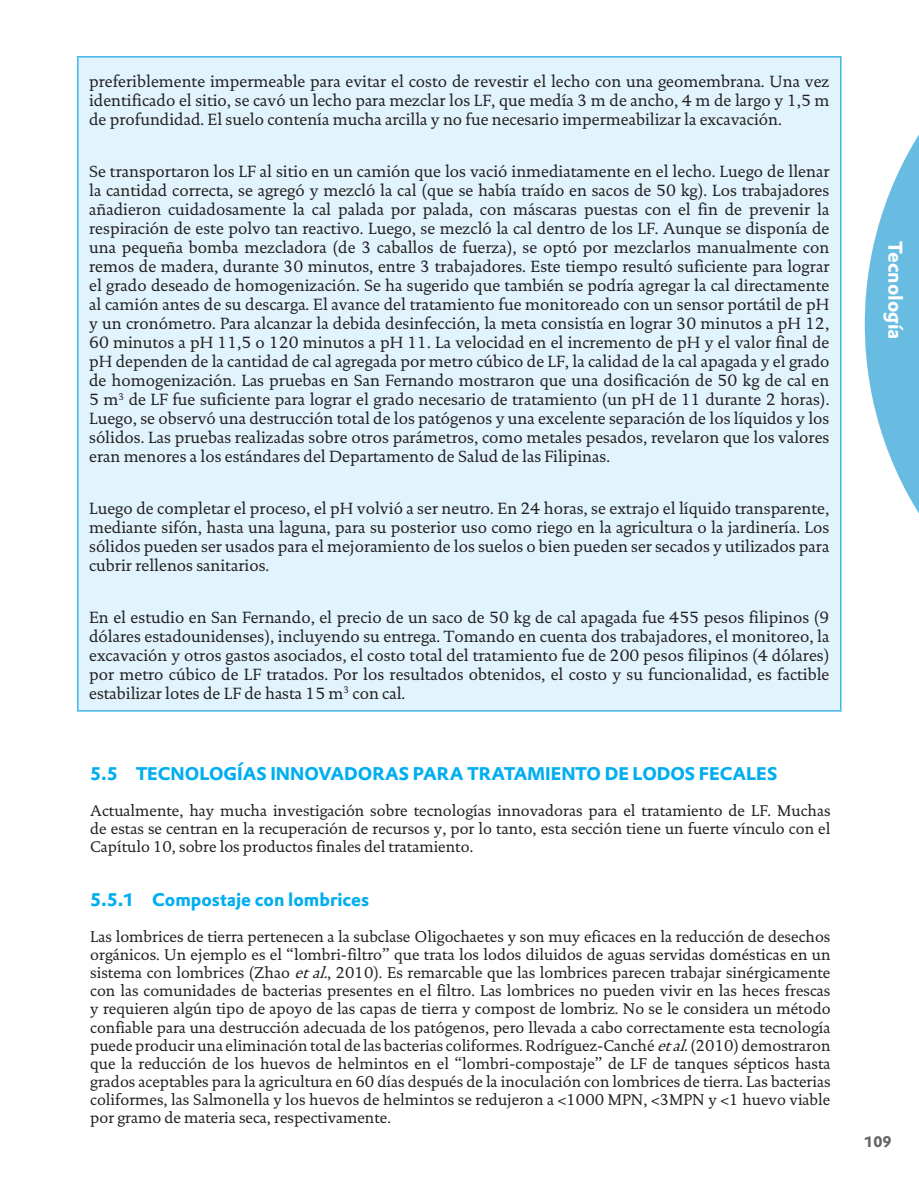
<style>
.page{position:relative;width:919px;height:1191px;background:#fff}
.page>*{position:absolute;margin:0;border:0;box-sizing:border-box;transform-origin:0 0}
.t1{font:19.5px "DTL Prokyon T Bold";color:#fff}
.t2{font:18px "DTL Prokyon T Bold";color:#00aeef}
.t3{font:16.5px/18.9px "DTL Documenta T";color:#231f20;text-align:justify}
.t4{font:15.75px/18.1px "DTL Documenta T";color:#231f20;text-align:justify}
.t5{font:15px "DTL Prokyon T Bold";color:#636466}
.s1{font-style:italic}
</style>
<div class="page">
<svg style="left:864px;top:136px;width:54px;height:376px"></svg>
<div style="left:78px;top:57px;width:762px;height:653px;background:#e1f4fd"></div>
<hr style="left:77px;top:56px;width:764px;height:2px;background:#42b5e8">
<hr style="left:77px;top:58px;width:2px;height:652px;background:#42b5e8">
<hr style="left:839px;top:58px;width:2px;height:652px;background:#42b5e8">
<hr style="left:77px;top:710px;width:764px;height:1px;background:#42b5e8">
<p class="t3" style="left:89px;top:72px;width:741px">preferiblemente impermeable para evitar el costo de revestir el lecho con una geomembrana. Una vez identificado el sitio, se cavó un lecho para mezclar los LF, que medía 3 m de ancho, 4 m de largo y 1,5 m de profundidad. El suelo contenía mucha arcilla y no fue necesario impermeabilizar la excavación.</p>
<p class="t3" style="left:89px;top:162px;width:741px">Se transportaron los LF al sitio en un camión que los vació inmediatamente en el lecho. Luego de llenar la cantidad correcta, se agregó y mezcló la cal (que se había traído en sacos de 50 kg). Los trabajadores añadieron cuidadosamente la cal palada por palada, con máscaras puestas con el fin de prevenir la respiración de este polvo tan reactivo. Luego, se mezcló la cal dentro de los LF. Aunque se disponía de una pequeña bomba mezcladora (de 3 caballos de fuerza), se optó por mezclarlos manualmente con remos de madera, durante 30 minutos, entre 3 trabajadores. Este tiempo resultó suficiente para lograr el grado deseado de homogenización. Se ha sugerido que también se podría agregar la cal directamente al camión antes de su descarga. El avance del tratamiento fue monitoreado con un sensor portátil de pH y un cronómetro. Para alcanzar la debida desinfección, la meta consistía en lograr 30 minutos a pH 12, 60 minutos a pH 11,5 o 120 minutos a pH 11. La velocidad en el incremento de pH y el valor final de pH dependen de la cantidad de cal agregada por metro cúbico de LF, la calidad de la cal apagada y el grado de homogenización. Las pruebas en San Fernando mostraron que una dosificación de 50 kg de cal en 5 m<sup>3</sup> de LF fue suficiente para lograr el grado necesario de tratamiento (un pH de 11 durante 2 horas).<br>Luego, se observó una destrucción total de los patógenos y una excelente separación de los líquidos y los sólidos. Las pruebas realizadas sobre otros parámetros, como metales pesados, revelaron que los valores eran menores a los estándares del Departamento de Salud de las Filipinas.</p>
<p class="t3" style="left:89px;top:499px;width:741px">Luego de completar el proceso, el pH volvió a ser neutro. En 24 horas, se extrajo el líquido transparente, mediante sifón, hasta una laguna, para su posterior uso como riego en la agricultura o la jardinería. Los sólidos pueden ser usados para el mejoramiento de los suelos o bien pueden ser secados y utilizados para cubrir rellenos sanitarios.</p>
<p class="t3" style="left:89px;top:608px;width:741px">En el estudio en San Fernando, el precio de un saco de 50 kg de cal apagada fue 455 pesos filipinos (9 dólares estadounidenses), incluyendo su entrega. Tomando en cuenta dos trabajadores, el monitoreo, la excavación y otros gastos asociados, el costo total del tratamiento fue de 200 pesos filipinos (4 dólares) por metro cúbico de LF tratados. Por los resultados obtenidos, el costo y su funcionalidad, es factible estabilizar lotes de LF de hasta 15 m<sup>3</sup> con cal.</p>
<p class="t2" style="left:90px;top:761px;width:688px">5.5 TECNOLOGÍAS INNOVADORAS PARA TRATAMIENTO DE LODOS FECALES</p>
<p class="t4" style="left:90px;top:801px;width:741px">Actualmente, hay mucha investigación sobre tecnologías innovadoras para el tratamiento de LF. Muchas de estas se centran en la recuperación de recursos y, por lo tanto, esta sección tiene un fuerte vínculo con el Capítulo 10, sobre los productos finales del tratamiento.</p>
<p class="t2" style="left:90px;top:887px;width:280px">5.5.1 Compostaje con lombrices</p>
<p class="t4" style="left:90px;top:927px;width:741px">Las lombrices de tierra pertenecen a la subclase Oligochaetes y son muy eficaces en la reducción de desechos orgánicos. Un ejemplo es el “lombri-filtro” que trata los lodos diluidos de aguas servidas domésticas en un sistema con lombrices (Zhao <span class="s1">etal.</span>, 2010). Es remarcable que las lombrices parecen trabajar sinérgicamente con las comunidades de bacterias presentes en el filtro. Las lombrices no pueden vivir en las heces frescas y requieren algún tipo de apoyo de las capas de tierra y compost de lombriz. No se le considera un método confiable para una destrucción adecuada de los patógenos, pero llevada a cabo correctamente esta tecnología puede producir una eliminación total de las bacterias coliformes. Rodríguez-Canché <span class="s1">etal.</span>(2010) demostraron que la reducción de los huevos de helmintos en el “lombri-compostaje” de LF de tanques sépticos hasta grados aceptables para la agricultura en 60 días después de la inoculación con lombrices de tierra. Las bacterias coliformes, las Salmonella y los huevos de helmintos se redujeron a &lt;1000 MPN, &lt;3MPN y &lt;1 huevo viable por gramo de materia seca, respectivamente.</p>
<p class="t1" style="left:908px;top:241px;width:100px;rotate:90deg">Tecnología</p>
<p class="t5" style="left:864px;top:1131px;width:28px">109</p>
</div>
